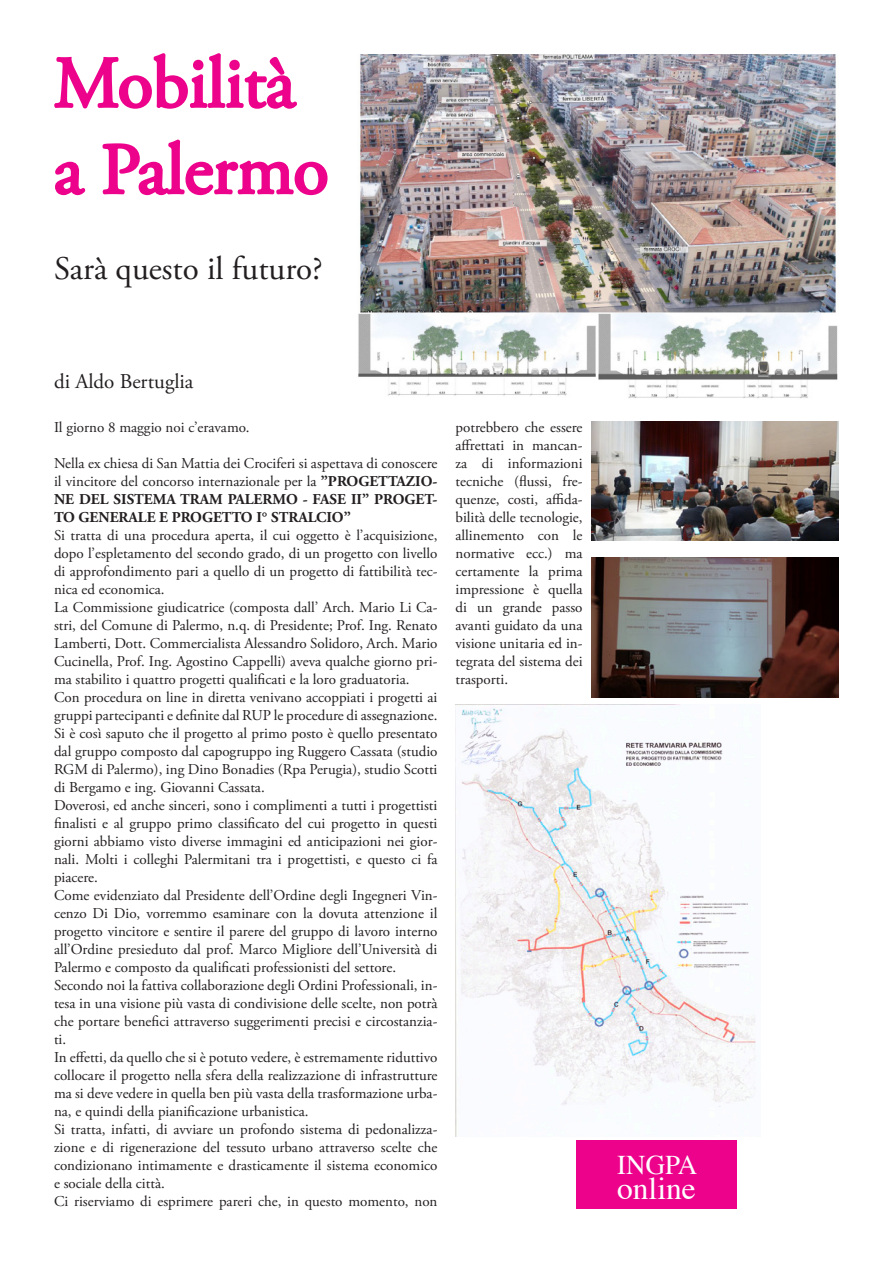
<style>
.page{position:relative;width:893px;height:1263px;background:#fff}
.page>*{position:absolute;margin:0;border:0;box-sizing:border-box;transform-origin:0 0}
.t1{font:72px "Adobe Garamond Pro";color:#ed028c}
.t2{font:33px "Adobe Garamond Pro";color:#231f20}
.t3{font:31.5px "Times";color:#fff}
.t4{font:27px "Times";color:#fff}
.t5{font:21px "Adobe Garamond Pro";color:#231f20}
.t6{font:15px/18px "Adobe Garamond Pro";color:#231f20;text-align:justify}
.s1{font-weight:700}
</style>
<div class="page">
<svg style="left:54px;top:53px;width:274px;height:143px"></svg>
<div style="left:577px;top:1141px;width:160px;height:68px;background:#ed028c"></div>
<img style="left:358px;top:54px;width:480px;height:344px">
<img style="left:591px;top:421px;width:248px;height:120px">
<img style="left:591px;top:558px;width:248px;height:139px">
<img style="left:456px;top:704px;width:300px;height:433px">
<p class="t1" style="left:54px;top:40px;width:242px">Mobilità</p>
<p class="t1" style="left:54px;top:127px;width:276px">a Palermo</p>
<p class="t2" style="left:54px;top:249px;width:270px">Sarà questo il futuro?</p>
<p class="t5" style="left:54px;top:369px;width:141px">di Aldo Bertuglia</p>
<p class="t6" style="left:54px;top:419px;width:197px">Il giorno 8 maggio noi c’eravamo.</p>
<p class="t6" style="left:54px;top:455px;width:385px">Nella ex chiesa di San Mattia dei Crociferi si aspettava di conoscere il vincitore del concorso internazionale per la <span class="s1">”PROGETTAZIO-NE DEL SISTEMA TRAM PALERMO - FASE II” PROGET-TO GENERALE E PROGETTO I° STRALCIO”</span></p>
<p class="t6" style="left:54px;top:527px;width:385px">Si tratta di una procedura aperta, il cui oggetto è l’acquisizione, dopo l’espletamento del secondo grado, di un progetto con livello di approfondimento pari a quello di un progetto di fattibilità tec&shy;nica ed economica.</p>
<p class="t6" style="left:54px;top:599px;width:385px">La Commissione giudicatrice (composta dall’ Arch. Mario Li Ca&shy;stri, del Comune di Palermo, n.q. di Presidente; Prof. Ing. Renato Lamberti, Dott. Commercialista Alessandro Solidoro, Arch. Mario Cucinella, Prof. Ing. Agostino Cappelli) aveva qualche giorno pri&shy;ma stabilito i quattro progetti qualificati e la loro graduatoria.</p>
<p class="t6" style="left:54px;top:689px;width:385px">Con procedura on line in diretta venivano accoppiati i progetti ai gruppi partecipanti e definite dal RUP le procedure di assegnazione.<br>Si è così saputo che il progetto al primo posto è quello presentato dal gruppo composto dal capogruppo ing Ruggero Cassata (studio RGM di Palermo), ing Dino Bonadies (Rpa Perugia), studio Scotti di Bergamo e ing. Giovanni Cassata.</p>
<p class="t6" style="left:54px;top:797px;width:385px">Doverosi, ed anche sinceri, sono i complimenti a tutti i progettisti finalisti e al gruppo primo classificato del cui progetto in questi giorni abbiamo visto diverse immagini ed anticipazioni nei gior&shy;nali. Molti i colleghi Palermitani tra i progettisti, e questo ci fa piacere.</p>
<p class="t6" style="left:54px;top:887px;width:385px">Come evidenziato dal Presidente dell’Ordine degli Ingegneri Vin&shy;cenzo Di Dio, vorremmo esaminare con la dovuta attenzione il progetto vincitore e sentire il parere del gruppo di lavoro interno all’Ordine presieduto dal prof. Marco Migliore dell’Università di Palermo e composto da qualificati professionisti del settore.</p>
<p class="t6" style="left:54px;top:977px;width:385px">Secondo noi la fattiva collaborazione degli Ordini Professionali, in&shy;tesa in una visione più vasta di condivisione delle scelte, non potrà che portare benefici attraverso suggerimenti precisi e circostanzia&shy;ti.</p>
<p class="t6" style="left:54px;top:1049px;width:385px">In effetti, da quello che si è potuto vedere, è estremamente riduttivo collocare il progetto nella sfera della realizzazione di infrastrutture ma si deve vedere in quella ben più vasta della trasformazione urba&shy;na, e quindi della pianificazione urbanistica.</p>
<p class="t6" style="left:54px;top:1121px;width:385px">Si tratta, infatti, di avviare un profondo sistema di pedonalizza&shy;zione e di rigenerazione del tessuto urbano attraverso scelte che condizionano intimamente e drasticamente il sistema economico e sociale della città.</p>
<p class="t6" style="left:54px;top:1193px;width:385px">Ci riserviamo di esprimere pareri che, in questo momento, non</p>
<p class="t6" style="left:455px;top:419px;width:129px">potrebbero che essere affrettati in mancan&shy;za di informazioni tecniche (flussi, fre&shy;quenze, costi, affida&shy;bilità delle tecnologie, allinemento con le normative ecc.) ma certamente la prima impressione è quella di un grande passo avanti guidato da una visione unitaria ed in&shy;tegrata del sistema dei trasporti.</p>
<p class="t4" style="left:617px;top:1139px;width:82px">INGPA</p>
<p class="t3" style="left:617px;top:1159px;width:80px">online</p>
</div>
